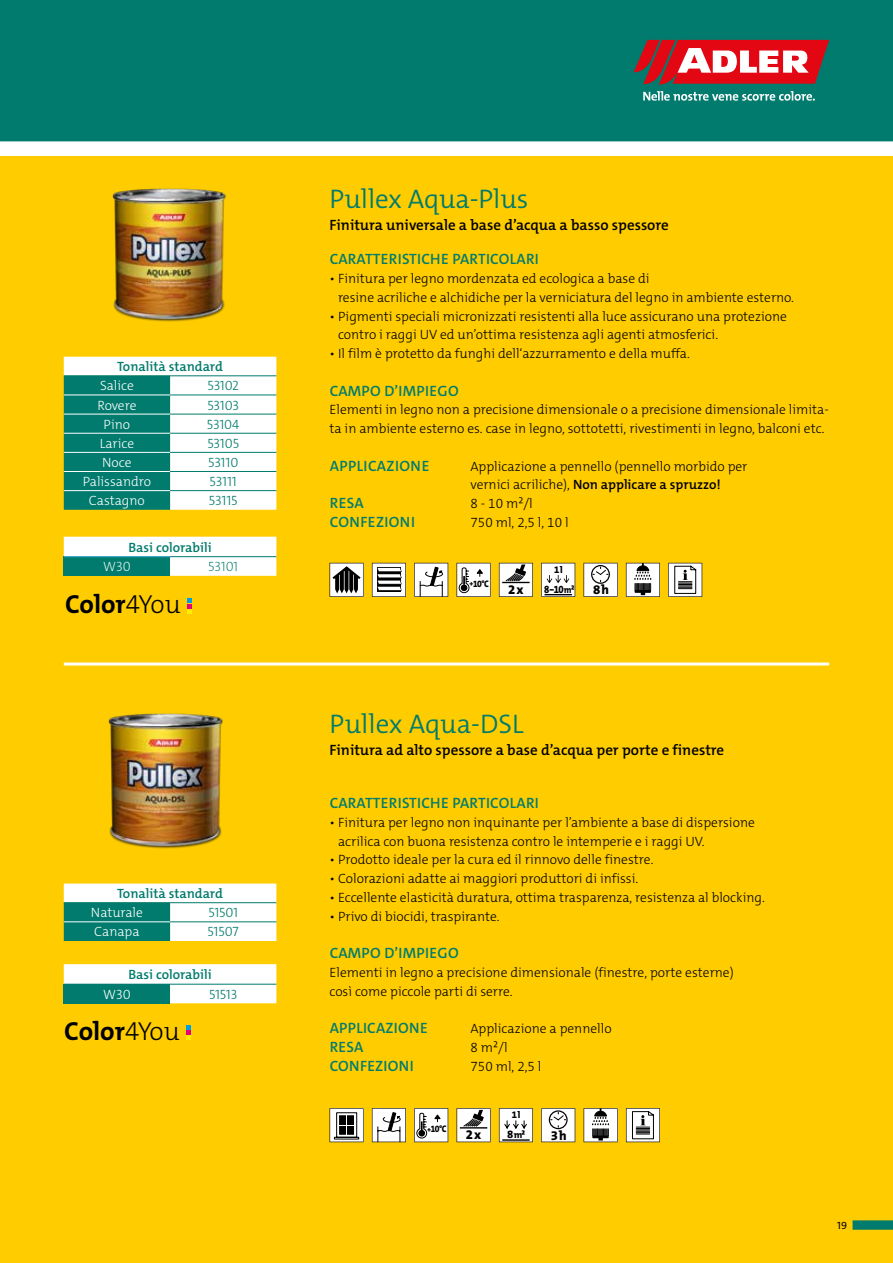
<style>
.page{position:relative;width:893px;height:1263px;background:#fff}
.page>*{position:absolute;margin:0;border:0;box-sizing:border-box;transform-origin:0 0}
.t1{font:300 27px "The Mix C4 s";color:#007b6d}
.t2{font:700 26.25px "The Mix C4 s";color:#000}
.t3{font:600 15px "The Mix C4 s";letter-spacing:.02em;color:#007b6d}
.t4{font:600 15px "The Mix C4 s";color:#000}
.t5{font:300 13.5px/18.8px "The Mix C4 s";color:#000}
.t6{font:300 13.5px "The Mix C4 s";color:#fff}
.t7{font:600 13.5px "The Mix C4 s";color:#007b6d}
.t8{font:300 13.5px "The Mix C4 s";color:#007b6d}
.t9{font:200 13.5px "The Mix C4 s";color:#007b6d}
.t10{font:200 13.5px "The Mix C4 s";color:#fff}
.t11{font:800 13.2px "The Mix B8";color:#000}
.t12{font:800 10.5px "The Mix C4 s";color:#000;scale:.9 1}
.t13{font:10.5px "The Mix C4 s";color:#000}
.t14{font:800 9.6px "The Mix B8";color:#000;scale:.85 1}
.t15{font:800 9.6px "The Mix C4 s";color:#000}
.s1{font-weight:300}
.s2{font-weight:600}
.s3{font-size:7.35px}
.s4{font-size:9.15px}
.s5{font-size:9.6px}
.s6{font-size:10.8px}
</style>
<div class="page">
<div style="left:0;top:157px;width:893px;height:1106px;background:#fc0"></div>
<svg style="left:852px;top:1220px;width:41px;height:10px"></svg>
<img style="left:113px;top:188px;width:113px;height:133px">
<svg style="left:187px;top:599px;width:4px;height:14px"></svg>
<svg style="left:64px;top:357px;width:212px;height:153px;background:#8fc4be"></svg>
<hr style="left:64px;top:395px;width:106px;height:1px;background:#fff">
<hr style="left:64px;top:414px;width:106px;height:1px;background:#fff">
<hr style="left:64px;top:433px;width:106px;height:1px;background:#fff">
<hr style="left:64px;top:452px;width:106px;height:1px;background:#fff">
<hr style="left:64px;top:471px;width:106px;height:1px;background:#fff">
<hr style="left:64px;top:490px;width:106px;height:1px;background:#fff">
<hr style="left:170px;top:375px;width:106px;height:1px;background:#007b6d">
<hr style="left:170px;top:395px;width:106px;height:1px;background:#007b6d">
<hr style="left:170px;top:414px;width:106px;height:1px;background:#007b6d">
<hr style="left:170px;top:433px;width:106px;height:1px;background:#007b6d">
<hr style="left:170px;top:452px;width:106px;height:1px;background:#007b6d">
<hr style="left:170px;top:471px;width:106px;height:1px;background:#007b6d">
<hr style="left:170px;top:490px;width:106px;height:1px;background:#007b6d">
<hr style="left:64px;top:375px;width:106px;height:1px;background:#007b6d">
<div style="left:64px;top:537px;width:212px;height:39px;background:#fff"></div>
<div style="left:64px;top:557px;width:106px;height:19px;background:#007b6d"></div>
<hr style="left:64px;top:556px;width:106px;height:1px;background:#4cb1d8">
<hr style="left:170px;top:556px;width:106px;height:1px;background:#007b6d">
<div style="left:0;top:0;width:893px;height:141px;background:#007b6d"></div>
<hr style="left:64px;top:662px;width:765px;height:3px;background:#fff">
<img style="left:109px;top:714px;width:114px;height:135px">
<svg style="left:186px;top:1025px;width:4px;height:15px"></svg>
<svg style="left:64px;top:883px;width:212px;height:58px;background:#aad2cb"></svg>
<hr style="left:64px;top:921px;width:106px;height:1px;background:#fff">
<hr style="left:64px;top:902px;width:106px;height:1px;background:#007b6d">
<hr style="left:170px;top:902px;width:106px;height:1px;background:#007b6d">
<hr style="left:170px;top:921px;width:106px;height:1px;background:#007b6d">
<svg style="left:64px;top:964px;width:212px;height:39px;background:#fcfdfb"></svg>
<div style="left:64px;top:984px;width:106px;height:19px;background:#007b6d"></div>
<hr style="left:170px;top:984px;width:106px;height:1px;background:#007b6d">
<svg style="left:643px;top:91px;width:172px;height:10px;background:#55a69d"></svg>
<svg style="left:634px;top:40px;width:195px;height:45px"></svg>
<svg style="left:330px;top:563px;width:34px;height:34px"></svg>
<svg style="left:414px;top:563px;width:34px;height:34px"></svg>
<svg style="left:499px;top:563px;width:34px;height:34px"></svg>
<svg style="left:457px;top:563px;width:34px;height:34px"></svg>
<svg style="left:584px;top:563px;width:34px;height:34px"></svg>
<div style="left:591px;top:565px;width:19px;height:19px;border:1px solid #000;border-radius:50%"></div>
<svg style="left:626px;top:563px;width:34px;height:34px"></svg>
<svg style="left:541px;top:563px;width:34px;height:34px"></svg>
<svg style="left:372px;top:563px;width:34px;height:34px"></svg>
<svg style="left:668px;top:563px;width:34px;height:34px"></svg>
<svg style="left:372px;top:1108px;width:34px;height:34px"></svg>
<svg style="left:457px;top:1108px;width:34px;height:34px"></svg>
<svg style="left:414px;top:1108px;width:34px;height:34px"></svg>
<svg style="left:541px;top:1108px;width:34px;height:34px"></svg>
<div style="left:549px;top:1110px;width:19px;height:19px;border:1px solid #000;border-radius:50%"></div>
<svg style="left:584px;top:1108px;width:34px;height:34px"></svg>
<svg style="left:499px;top:1108px;width:34px;height:34px"></svg>
<svg style="left:626px;top:1108px;width:34px;height:34px"></svg>
<svg style="left:330px;top:1108px;width:34px;height:34px"></svg>
<p class="t7" style="left:117px;top:358px;width:107px">Tonalità standard</p>
<p class="t6" style="left:100px;top:377px;width:35px">Salice</p>
<p class="t8" style="left:207px;top:377px;width:33px">53102</p>
<p class="t6" style="left:97px;top:396px;width:41px">Rovere</p>
<p class="t8" style="left:207px;top:396px;width:33px">53103</p>
<p class="t6" style="left:104px;top:415px;width:28px">Pino</p>
<p class="t8" style="left:207px;top:415px;width:34px">53104</p>
<p class="t6" style="left:100px;top:434px;width:36px">Larice</p>
<p class="t8" style="left:207px;top:434px;width:33px">53105</p>
<p class="t6" style="left:102px;top:454px;width:31px">Noce</p>
<p class="t8" style="left:208px;top:454px;width:32px">53110</p>
<p class="t6" style="left:83px;top:473px;width:70px">Palissandro</p>
<p class="t8" style="left:210px;top:473px;width:29px">53111</p>
<p class="t6" style="left:89px;top:492px;width:57px">Castagno</p>
<p class="t8" style="left:209px;top:492px;width:30px">53115</p>
<p class="t7" style="left:128px;top:538px;width:85px">Basi colorabili</p>
<p class="t10" style="left:103px;top:558px;width:29px">W30</p>
<p class="t9" style="left:208px;top:558px;width:31px">53101</p>
<h2 class="t2" style="left:65px;top:588px;width:117px">Color<span class="s1">4You</span></h2>
<p class="t7" style="left:117px;top:885px;width:107px">Tonalità standard</p>
<p class="t6" style="left:91px;top:904px;width:53px">Naturale</p>
<p class="t8" style="left:208px;top:904px;width:31px">51501</p>
<p class="t6" style="left:94px;top:923px;width:47px">Canapa</p>
<p class="t8" style="left:208px;top:923px;width:33px">51507</p>
<p class="t7" style="left:128px;top:966px;width:85px">Basi colorabili</p>
<p class="t6" style="left:103px;top:985px;width:29px">W30</p>
<p class="t8" style="left:209px;top:985px;width:30px">51513</p>
<h2 class="t2" style="left:64px;top:1014px;width:117px">Color<span class="s1">4You</span></h2>
<h1 class="t1" style="left:330px;top:182px;width:200px">Pullex Aqua-Plus</h1>
<p class="t4" style="left:330px;top:215px;width:341px">Finitura universale a base d’acqua a basso spessore</p>
<p class="t3" style="left:330px;top:250px;width:211px">CARATTERISTICHE PARTICOLARI</p>
<p class="t5" style="left:338px;top:269px;width:457px;text-indent:-9px">• Finitura per legno mordenzata ed ecologica a base di<br>resine acriliche e alchidiche per la verniciatura del legno in ambiente esterno.</p>
<p class="t5" style="left:338px;top:307px;width:450px;text-indent:-9px">• Pigmenti speciali micronizzati resistenti alla luce assicurano una protezione contro i raggi UV ed un’ottima resistenza agli agenti atmosferici.</p>
<p class="t5" style="left:330px;top:344px;width:362px">• Il film è protetto da funghi dell‘azzurramento e della muffa.</p>
<p class="t3" style="left:330px;top:381px;width:130px">CAMPO D’IMPIEGO</p>
<p class="t5" style="left:330px;top:400px;width:501px">Elementi in legno non a precisione dimensionale o a precisione dimensionale limita&shy;ta in ambiente esterno es. case in legno, sottotetti, rivestimenti in legno, balconi etc.</p>
<p class="t3" style="left:330px;top:456px;width:101px">APPLICAZIONE</p>
<p class="t5" style="left:471px;top:457px;width:278px">Applicazione a pennello (pennello morbido per vernici acriliche), <span class="s2">Non applicare a spruzzo!</span></p>
<p class="t3" style="left:330px;top:493px;width:36px">RESA</p>
<p class="t5" style="left:471px;top:494px;width:64px">8 - 10 m²/l</p>
<p class="t3" style="left:330px;top:512px;width:87px">CONFEZIONI</p>
<p class="t5" style="left:471px;top:513px;width:100px">750 ml, 2,5 l, 10 l</p>
<p class="t14" style="left:470px;top:578px;width:24px"><span class="s3">+</span>10 <span class="s4">°</span>C</p>
<p class="t11" style="left:508px;top:583px;width:17px">2 x</p>
<p class="t15" style="left:554px;top:564px;width:10px">1l</p>
<p class="t12" style="left:544px;top:583px;width:35px">8–10<span class="s5">m²</span></p>
<p class="t11" style="left:593px;top:583px;width:17px">8 h</p>
<h1 class="t1" style="left:330px;top:707px;width:196px">Pullex Aqua-DSL</h1>
<p class="t4" style="left:330px;top:740px;width:396px">Finitura ad alto spessore a base d’acqua per porte e finestre</p>
<p class="t3" style="left:330px;top:793px;width:211px">CARATTERISTICHE PARTICOLARI</p>
<p class="t5" style="left:338px;top:813px;width:418px;text-indent:-9px">• Finitura per legno non inquinante per l’ambiente a base di dispersione acrilica con buona resistenza contro le intemperie e i raggi UV.</p>
<p class="t5" style="left:330px;top:850px;width:325px">• Prodotto ideale per la cura ed il rinnovo delle finestre.</p>
<p class="t5" style="left:330px;top:869px;width:310px">• Colorazioni adatte ai maggiori produttori di infissi.</p>
<p class="t5" style="left:330px;top:888px;width:437px">• Eccellente elasticità duratura, ottima trasparenza, resistenza al blocking.</p>
<p class="t5" style="left:330px;top:907px;width:172px">• Privo di biocidi, traspirante.</p>
<p class="t3" style="left:330px;top:943px;width:130px">CAMPO D’IMPIEGO</p>
<p class="t5" style="left:330px;top:963px;width:406px">Elementi in legno a precisione dimensionale (finestre, porte esterne) così come piccole parti di serre.</p>
<p class="t3" style="left:330px;top:1018px;width:100px">APPLICAZIONE</p>
<p class="t5" style="left:471px;top:1019px;width:143px">Applicazione a pennello</p>
<p class="t3" style="left:330px;top:1037px;width:35px">RESA</p>
<p class="t5" style="left:471px;top:1038px;width:39px">8 m²/l</p>
<p class="t3" style="left:330px;top:1056px;width:86px">CONFEZIONI</p>
<p class="t5" style="left:471px;top:1057px;width:72px">750 ml, 2,5 l</p>
<p class="t14" style="left:427px;top:1124px;width:24px"><span class="s3">+</span>10 <span class="s4">°</span>C</p>
<p class="t11" style="left:466px;top:1128px;width:17px">2 x</p>
<p class="t15" style="left:512px;top:1109px;width:10px">1l</p>
<p class="t15" style="left:507px;top:1129px;width:20px"><span class="s6">8</span>m²</p>
<p class="t11" style="left:551px;top:1128px;width:17px">3 h</p>
<p class="t13" style="left:837px;top:1218px;width:12px">19</p>
</div>
